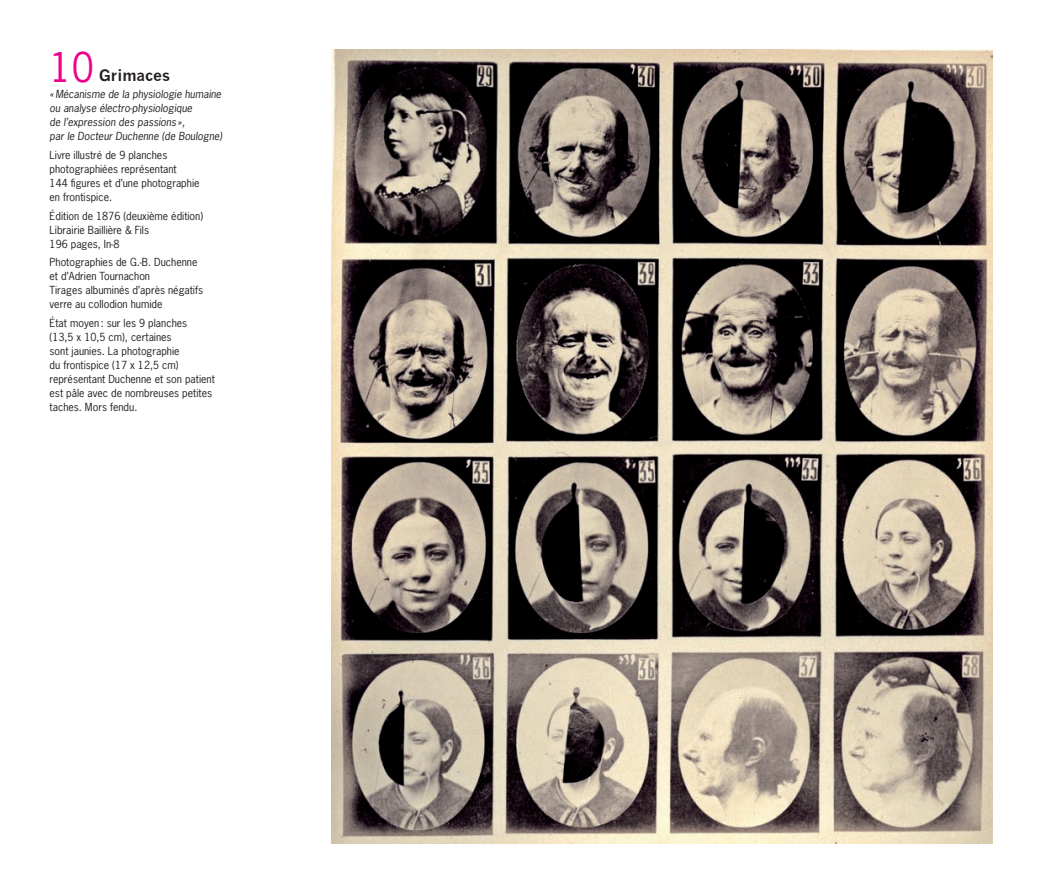
<style>
.page{position:relative;width:1042px;height:893px;background:#fff}
.page>*{position:absolute;margin:0;border:0;box-sizing:border-box;transform-origin:0 0}
.t1{font:38.5px "News Gothic";color:#ed028c}
.t2{font:700 15.4px "News Gothic";color:#231f20}
.t3{font:10.5px/14px "News Gothic";color:#231f20}
.t4{font:italic 10.5px/14px "News Gothic";color:#231f20}
</style>
<div class="page">
<img style="left:332px;top:50px;width:660px;height:793px">
<h1 class="t1" style="left:50px;top:42px;width:46px">10</h1>
<h2 class="t2" style="left:99px;top:66px;width:73px">Grimaces</h2>
<p class="t4" style="left:50px;top:86px;width:174px">«Mécanisme de la physiologie humaine ou analyse électro-physiologique<br>de l’expression des passions »,<br>par le Docteur Duchenne (de Boulogne)</p>
<p class="t3" style="left:50px;top:147px;width:151px">Livre illustré de 9 planches photographiées représentant<br>144 figures et d’une photographie en frontispice.</p>
<p class="t3" style="left:50px;top:208px;width:155px">Édition de 1876 (deuxième édition)<br>Librairie Baillière &amp; Fils<br>196 pages, In-8</p>
<p class="t3" style="left:50px;top:255px;width:155px">Photographies de G.-B. Duchenne et d’Adrien Tournachon<br>Tirages albuminés d’après négatifs verre au collodion humide</p>
<p class="t3" style="left:50px;top:316px;width:167px">État moyen : sur les 9 planches<br>(13,5 x 10,5 cm), certaines<br>sont jaunies. La photographie<br>du frontispice (17 x 12,5 cm) représentant Duchenne et son patient est pâle avec de nombreuses petites taches. Mors fendu.</p>
</div>
